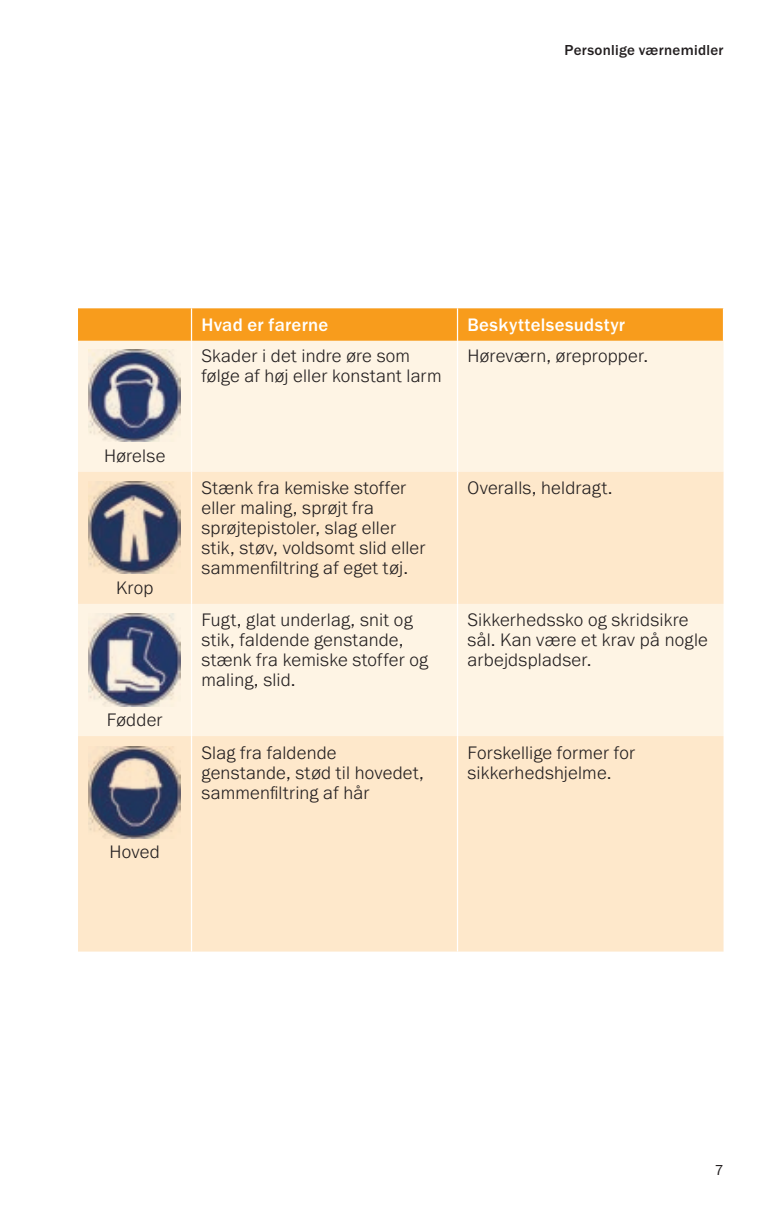
<style>
.page{position:relative;width:759px;height:1205px;background:#fff}
.page>*{position:absolute;margin:0;border:0;box-sizing:border-box;transform-origin:0 0}
.Table__7_5pt_Text{font:300 18.75px/20px "Franklin Gothic URW";letter-spacing:.01em;color:#231f20}
.Table__7_5pt_Heading{font:500 18.75px "Franklin Gothic URW";letter-spacing:.015em;color:#fff}
.t1{font:500 15px "Franklin Gothic URW";letter-spacing:.02em;color:#231f20}
.t2{font:15px "Franklin Gothic URW Boo";color:#231f20}
</style>
<div class="page">
<div style="left:78px;top:308px;width:644px;height:33px;background:#f89c1c"></div>
<div style="left:78px;top:341px;width:645px;height:131px;background:#fef4e4"></div>
<svg style="left:78px;top:472px;width:645px;height:479px;background:#fdead1"></svg>
<hr style="left:191px;top:308px;width:1px;height:33px;background:#fff">
<hr style="left:456px;top:308px;width:2px;height:33px;background:#fff">
<hr style="left:191px;top:341px;width:1px;height:131px;background:#fff">
<hr style="left:456px;top:341px;width:2px;height:131px;background:#fff">
<hr style="left:191px;top:472px;width:1px;height:132px;background:#fff">
<hr style="left:456px;top:472px;width:2px;height:132px;background:#fff">
<hr style="left:191px;top:604px;width:1px;height:132px;background:#fff">
<hr style="left:456px;top:604px;width:2px;height:132px;background:#fff">
<hr style="left:191px;top:736px;width:1px;height:215px;background:#fff">
<hr style="left:456px;top:736px;width:2px;height:215px;background:#fff">
<img style="left:89px;top:350px;width:92px;height:92px">
<img style="left:89px;top:482px;width:92px;height:92px">
<img style="left:89px;top:614px;width:92px;height:92px">
<img style="left:89px;top:746px;width:92px;height:92px">
<p class="t1" style="left:564px;top:40px;width:160px">Personlige værnemidler</p>
<p class="Table__7_5pt_Text" style="left:104px;top:445px;width:63px">Hørelse</p>
<p class="Table__7_5pt_Text" style="left:116px;top:577px;width:39px">Krop</p>
<p class="Table__7_5pt_Text" style="left:107px;top:709px;width:57px">Fødder</p>
<p class="Table__7_5pt_Text" style="left:110px;top:841px;width:52px">Hoved</p>
<p class="Table__7_5pt_Heading" style="left:201px;top:313px;width:128px">Hvad er farerne</p>
<p class="Table__7_5pt_Heading" style="left:467px;top:313px;width:159px">Beskyttelsesudstyr</p>
<p class="Table__7_5pt_Text" style="left:201px;top:345px;width:241px">Skader i det indre øre som følge af høj eller konstant larm</p>
<p class="Table__7_5pt_Text" style="left:467px;top:345px;width:182px">Høreværn, ørepropper.</p>
<p class="Table__7_5pt_Text" style="left:201px;top:478px;width:225px">Stænk fra kemiske stoffer eller maling, sprøjt fra sprøjtepistoler, slag eller stik, støv, voldsomt slid eller sammenfiltring af eget tøj.</p>
<p class="Table__7_5pt_Text" style="left:467px;top:478px;width:146px">Overalls, heldragt.</p>
<p class="Table__7_5pt_Text" style="left:201px;top:610px;width:228px">Fugt, glat underlag, snit og stik, faldende genstande, stænk fra kemiske stoffer og maling, slid.</p>
<p class="Table__7_5pt_Text" style="left:467px;top:610px;width:242px">Sikkerhedssko og skridsikre sål. Kan være et krav på nogle arbejdspladser.</p>
<p class="Table__7_5pt_Text" style="left:201px;top:742px;width:224px">Slag fra faldende genstande, stød til hovedet, sammenfiltring af hår</p>
<p class="Table__7_5pt_Text" style="left:467px;top:742px;width:169px">Forskellige former for sikkerhedshjelme.</p>
<p class="t2" style="left:714px;top:1160px;width:10px">7</p>
</div>
